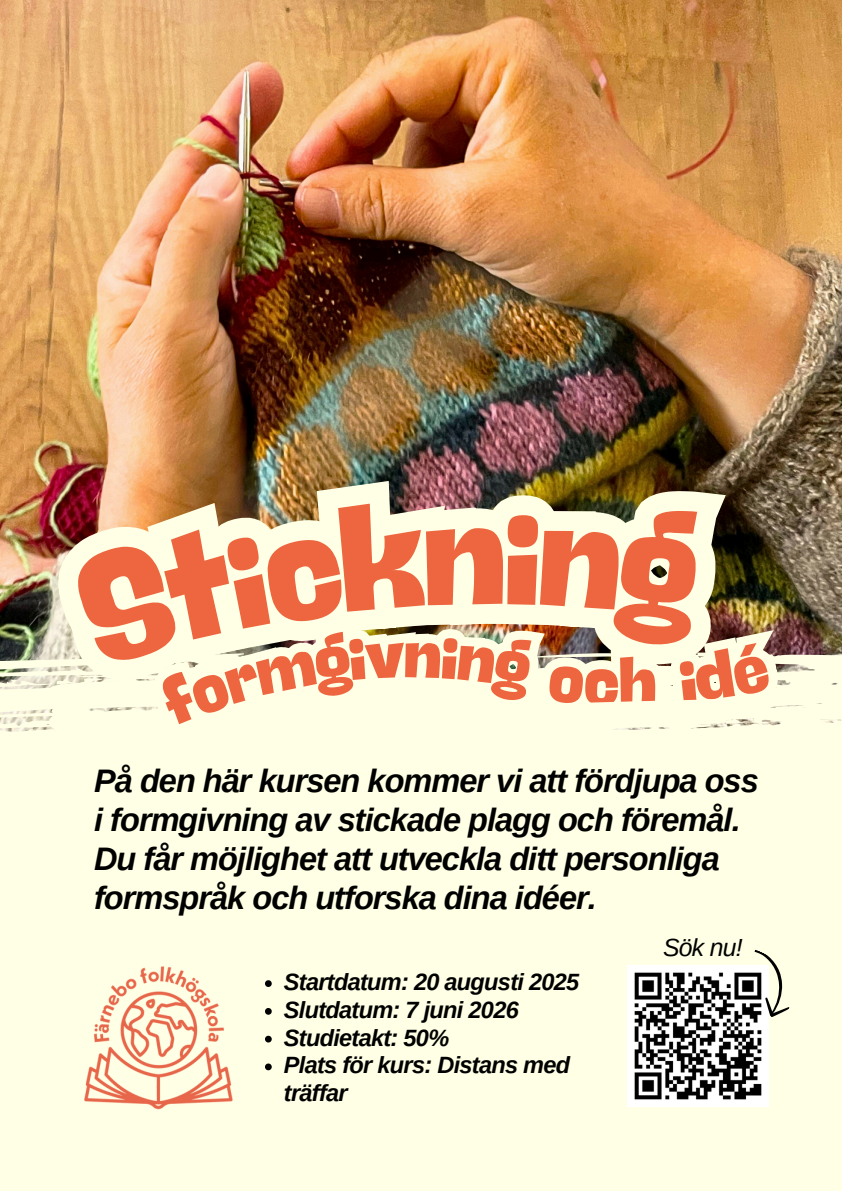
<style>
.page{position:relative;width:842px;height:1191px;background:#fff}
.page>*{position:absolute;margin:0;border:0;box-sizing:border-box;transform-origin:0 0}
.t1{font:italic 700 32.5px/39px "Arimo";letter-spacing:-.03em;color:#000}
.t2{font:italic 24.7px "Arimo";color:#000}
.t3{font:italic 700 23.5px/27.8px "Arimo";letter-spacing:-.03em;color:#000}
</style>
<div class="page">
<div style="left:0;top:0;width:842px;height:1190px;background:#ffffe5"></div>
<img style="left:0;top:0;width:842px;height:643px">
<img style="left:84px;top:966px;width:187px;height:144px">
<img style="left:16px;top:476px;width:39px;height:251px">
<img style="left:619px;top:264px;width:166px;height:189px">
<img style="left:628px;top:965px;width:141px;height:141px">
<svg style="left:265px;top:980px;width:7px;height:6px"></svg>
<svg style="left:265px;top:1007px;width:7px;height:7px"></svg>
<svg style="left:265px;top:1035px;width:7px;height:7px"></svg>
<svg style="left:265px;top:1063px;width:7px;height:7px"></svg>
<svg style="left:733px;top:950px;width:57px;height:72px"></svg>
<img style="left:55px;top:453px;width:787px;height:277px">
<p class="t1" style="left:94px;top:760px;width:666px">På den här kursen kommer vi att fördjupa oss i formgivning av stickade plagg och föremål.<br>Du får möjlighet att utveckla ditt personliga formspråk och utforska dina idéer.</p>
<p class="t2" style="left:663px;top:933px;width:81px">Sök nu!</p>
<p class="t3" style="left:284px;top:967px;width:297px">Startdatum: 20 augusti 2025</p>
<p class="t3" style="left:284px;top:995px;width:236px">Slutdatum: 7 juni 2026</p>
<p class="t3" style="left:284px;top:1023px;width:167px">Studietakt: 50%</p>
<p class="t3" style="left:284px;top:1051px;width:288px">Plats för kurs: Distans med träffar</p>
</div>
